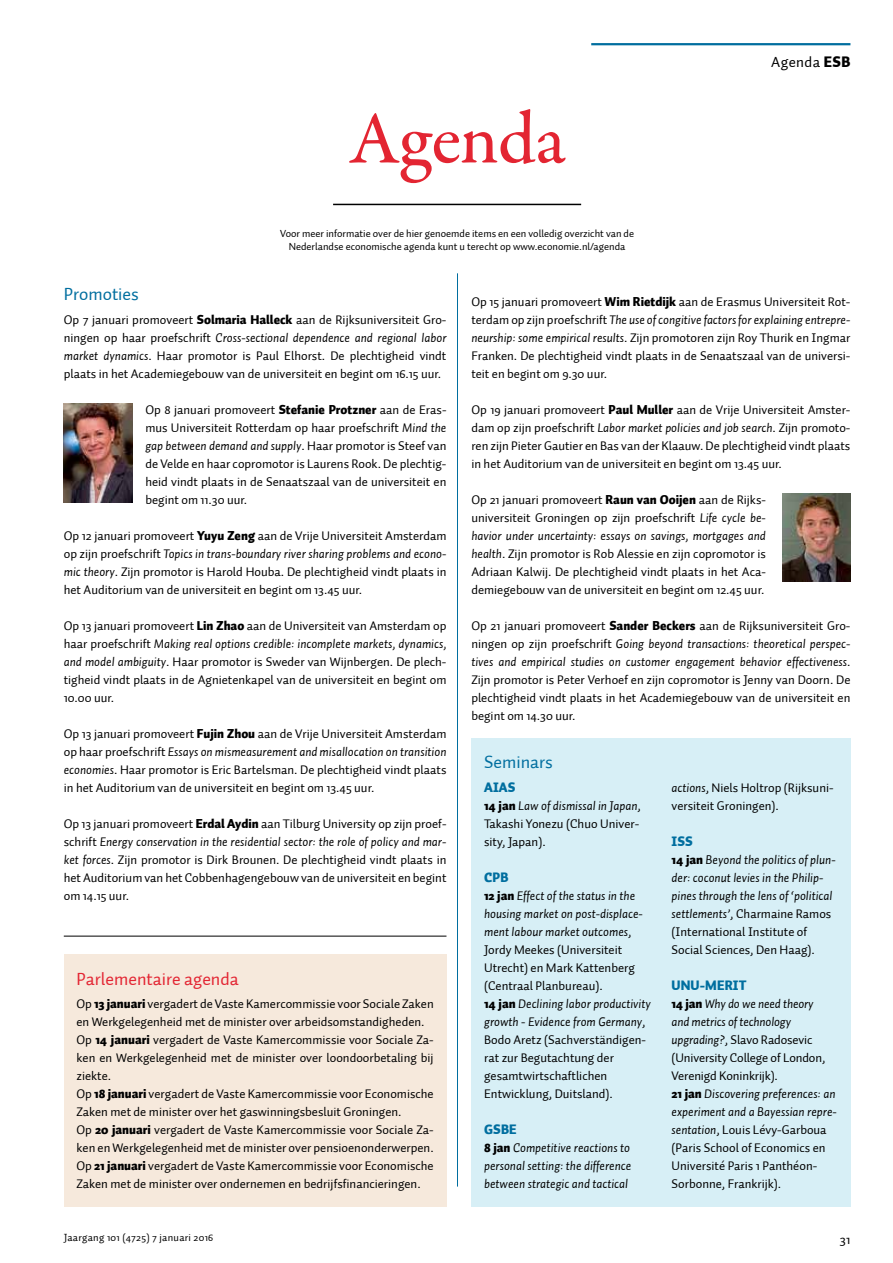
<style>
.page{position:relative;width:893px;height:1263px;background:#fff}
.page>*{position:absolute;margin:0;border:0;box-sizing:border-box;transform-origin:0 0}
.t1{font:500 75px "Garamond Premr Pro";letter-spacing:-.01em;color:#e32532}
.t2{font:18px "Auto 1";color:#e32532}
.t3{font:18px "Auto 1";color:#006e9f}
.t4{font:15px "Auto 1";letter-spacing:.025em;color:#000}
.t5{font:900 13.5px "Auto 1";letter-spacing:.01em;color:#006e9f}
.t6{font:13.5px "Auto 1";color:#000}
.t7{font:12.75px/18px "Auto 1";color:#000;text-align:justify}
.t8{font:italic 12.75px/18px "Auto 1";color:#000;text-align:justify}
.t9{font:10.5px/13.5px "Auto 1";color:#000;text-align:center}
.t10{font:10.5px "Auto 1";letter-spacing:.025em;color:#000}
.s1{font-weight:900}
.s2{font-style:italic}
.s3{font-weight:900;font-style:normal}
.s4{font-style:normal}
</style>
<div class="page">
<hr style="left:591px;top:43px;width:259px;height:2px;background:#006e9f">
<hr style="left:333px;top:204px;width:248px;height:1px;background:#000">
<hr style="left:457px;top:273px;width:1px;height:913px;background:#006e9f">
<div style="left:471px;top:738px;width:379px;height:468px;background:#d7eff6"></div>
<div style="left:64px;top:954px;width:382px;height:252px;background:#f6e9dc"></div>
<hr style="left:64px;top:936px;width:382px;height:1px;background:#000">
<img style="left:64px;top:404px;width:68px;height:98px">
<img style="left:783px;top:493px;width:67px;height:88px">
<h1 class="t1" style="left:349px;top:94px;width:218px">Agenda</h1>
<p class="t9" style="left:280px;top:227px;width:356px">Voor meer informatie over de hier genoemde items en een volledig overzicht van de<br>Nederlandse economische agenda kunt u terecht op www.economie.nl/agenda</p>
<p class="t4" style="left:771px;top:53px;width:81px">Agenda <span class="s1">ESB</span></p>
<h2 class="t3" style="left:64px;top:283px;width:77px">Promoties</h2>
<p class="t7" style="left:64px;top:311px;width:384px">Op 7 januari promoveert <span class="s1">Solmaria Halleck</span> aan de Rijksuniversiteit Gro&shy;ningen op haar proefschrift <span class="s2">Cross-sectional dependence and regional labor market dynamics</span>. Haar promotor is Paul Elhorst. De plechtigheid vindt plaats in het Academiegebouw van de universiteit en begint om 16.15 uur.</p>
<p class="t7" style="left:145px;top:401px;width:303px">Op 8 januari promoveert <span class="s1">Stefanie Protzner</span> aan de Eras&shy;mus Universiteit Rotterdam op haar proefschrift <span class="s2">Mind the gap between demand and supply</span>. Haar promotor is Steef van de Velde en haar copromotor is Laurens Rook. De plechtig&shy;heid vindt plaats in de Senaatszaal van de universiteit en begint om 11.30 uur.</p>
<p class="t7" style="left:64px;top:527px;width:384px">Op 12 januari promoveert <span class="s1">Yuyu Zeng</span> aan de Vrije Universiteit Amsterdam op zijn proefschrift <span class="s2">Topics in trans-boundary river sharing problems and econo&shy;mic theory</span>. Zijn promotor is Harold Houba. De plechtigheid vindt plaats in het Auditorium van de universiteit en begint om 13.45 uur.</p>
<p class="t7" style="left:64px;top:617px;width:384px">Op 13 januari promoveert <span class="s1">Lin Zhao</span> aan de Universiteit van Amsterdam op haar proefschrift <span class="s2">Making real options credible: incomplete markets, dynamics, and model ambiguity</span>. Haar promotor is Sweder van Wijnbergen. De plech&shy;tigheid vindt plaats in de Agnietenkapel van de universiteit en begint om 10.00 uur.</p>
<p class="t7" style="left:64px;top:725px;width:384px">Op 13 januari promoveert <span class="s1">Fujin Zhou</span> aan de Vrije Universiteit Amsterdam op haar proefschrift <span class="s2">Essays on mismeasurement and misallocation on transition economies</span>. Haar promotor is Eric Bartelsman. De plechtigheid vindt plaats in het Auditorium van de universiteit en begint om 13.45 uur.</p>
<p class="t7" style="left:64px;top:815px;width:384px">Op 13 januari promoveert <span class="s1">Erdal Aydin</span> aan Tilburg University op zijn proef&shy;schrift <span class="s2">Energy conservation in the residential sector: the role of policy and mar&shy;ket forces</span>. Zijn promotor is Dirk Brounen. De plechtigheid vindt plaats in het Auditorium van het Cobbenhagengebouw van de universiteit en begint om 14.15 uur.</p>
<h2 class="t2" style="left:77px;top:968px;width:164px">Parlementaire agenda</h2>
<p class="t7" style="left:77px;top:995px;width:359px;text-align:left">Op <span class="s1">13 januari</span> vergadert de Vaste Kamercommissie voor Sociale Zaken en Werkgelegenheid met de minister over arbeidsomstandigheden.<br>Op <span class="s1">14 januari</span> vergadert de Vaste Kamercommissie voor Sociale Za&shy;ken en Werkgelegenheid met de minister over loondoorbetaling bij ziekte.<br>Op <span class="s1">18 januari</span> vergadert de Vaste Kamercommissie voor Economische Zaken met de minister over het gaswinningsbesluit Groningen.<br>Op <span class="s1">20 januari</span> vergadert de Vaste Kamercommissie voor Sociale Za&shy;ken en Werkgelegenheid met de minister over pensioenonderwerpen.<br>Op <span class="s1">21 januari</span> vergadert de Vaste Kamercommissie voor Economische Zaken met de minister over ondernemen en bedrijfsfinancieringen.</p>
<p class="t10" style="left:64px;top:1231px;width:151px">Jaargang 101 (4725) 7 januari 2016</p>
<p class="t7" style="left:471px;top:293px;width:381px">Op 15 januari promoveert <span class="s1">Wim Rietdijk</span> aan de Erasmus Universiteit Rot&shy;terdam op zijn proefschrift <span class="s2">The use of congitive factors for explaining entrepre&shy;neurship: some empirical results</span>. Zijn promotoren zijn Roy Thurik en Ingmar Franken. De plechtigheid vindt plaats in de Senaatszaal van de universi&shy;teit en begint om 9.30 uur.</p>
<p class="t7" style="left:471px;top:401px;width:381px">Op 19 januari promoveert <span class="s1">Paul Muller</span> aan de Vrije Universiteit Amster&shy;dam op zijn proefschrift <span class="s2">Labor market policies and job search</span>. Zijn promoto&shy;ren zijn Pieter Gautier en Bas van der Klaauw. De plechtigheid vindt plaats in het Auditorium van de universiteit en begint om 13.45 uur.</p>
<p class="t7" style="left:471px;top:491px;width:296px">Op 21 januari promoveert <span class="s1">Raun van Ooijen</span> aan de Rijks&shy;universiteit Groningen op zijn proefschrift <span class="s2">Life cycle be&shy;havior under uncertainty: essays on savings, mortgages and health</span>. Zijn promotor is Rob Alessie en zijn copromotor is Adriaan Kalwij. De plechtigheid vindt plaats in het Aca&shy;demiegebouw van de universiteit en begint om 12.45 uur.</p>
<p class="t7" style="left:471px;top:617px;width:381px">Op 21 januari promoveert <span class="s1">Sander Beckers</span> aan de Rijksuniversiteit Gro&shy;ningen op zijn proefschrift <span class="s2">Going beyond transactions: theoretical perspec&shy;tives and empirical studies on customer engagement behavior effectiveness</span>.<br>Zijn promotor is Peter Verhoef en zijn copromotor is Jenny van Doorn. De plechtigheid vindt plaats in het Academiegebouw van de universiteit en begint om 14.30 uur.</p>
<h2 class="t3" style="left:484px;top:751px;width:70px">Seminars</h2>
<p class="t5" style="left:484px;top:778px;width:33px">AIAS</p>
<p class="t7" style="left:484px;top:797px;width:158px;text-align:left"><span class="s1">14 jan</span> <span class="s2">Law of dismissal in Japan</span>,<br>Takashi Yonezu (Chuo Univer&shy;sity, Japan).</p>
<p class="t5" style="left:484px;top:868px;width:26px">CPB</p>
<p class="t7" style="left:484px;top:887px;width:168px;text-align:left"><span class="s1">12 jan</span> <span class="s2">Effect of the status in the housing market on post-displace&shy;ment labour market outcomes</span>,<br>Jordy Meekes (Universiteit<br>Utrecht) en Mark Kattenberg (Centraal Planbureau).<br><span class="s1">14 jan</span> <span class="s2">Declining labor productivity growth - Evidence from Germany</span>,<br>Bodo Aretz (Sachverständigen&shy;rat zur Begutachtung der gesamtwirtschaftlichen<br>Entwicklung, Duitsland).</p>
<p class="t5" style="left:484px;top:1120px;width:34px">GSBE</p>
<p class="t8" style="left:484px;top:1139px;width:149px"><span class="s3">8 jan</span> Competitive reactions to personal setting: the difference between strategic and tactical</p>
<p class="t7" style="left:671px;top:779px;width:164px"><span class="s2">actions</span>, Niels Holtrop (Rijksuni&shy;versiteit Groningen).</p>
<p class="t5" style="left:671px;top:832px;width:23px">ISS</p>
<p class="t8" style="left:671px;top:851px;width:166px;text-align:left"><span class="s3">14 jan</span> Beyond the politics of plun&shy;der: coconut levies in the Philip&shy;pines through the lens of ‘political settlements’<span class="s4">, Charmaine Ramos (International Institute of<br>Social Sciences, Den Haag).</span></p>
<p class="t5" style="left:671px;top:976px;width:76px">UNU-MERIT</p>
<p class="t7" style="left:671px;top:995px;width:166px;text-align:left"><span class="s1">14 jan</span> <span class="s2">Why do we need theory<br>and metrics of technology upgrading?</span>, Slavo Radosevic (University College of London,<br>Verenigd Koninkrijk).<br><span class="s1">21 jan</span> <span class="s2">Discovering preferences: an experiment and a Bayessian repre&shy;sentation</span>, Louis Lévy-Garboua (Paris School of Economics en<br>Université Paris 1 Panthéon-<br>Sorbonne, Frankrijk).</p>
<p class="t6" style="left:840px;top:1231px;width:12px">31</p>
</div>
